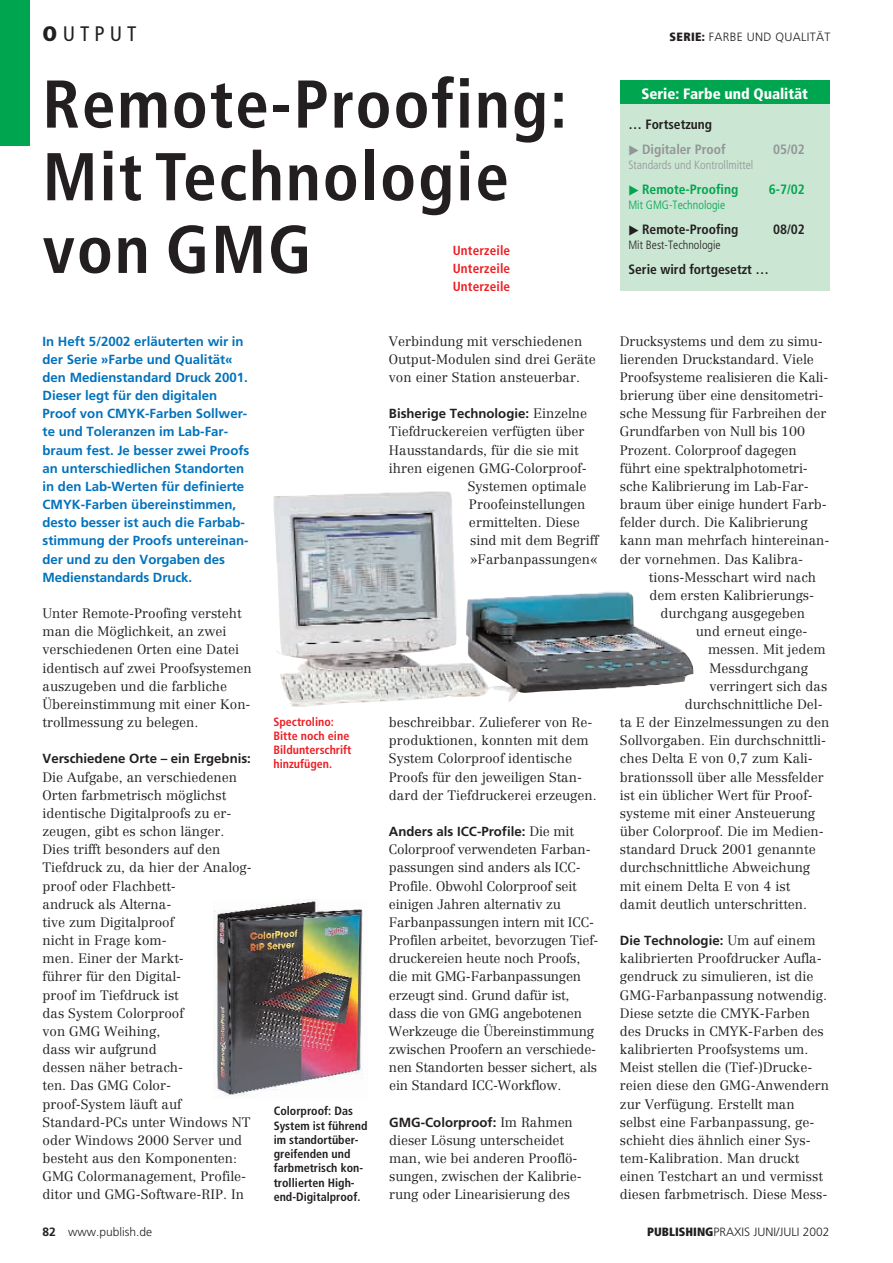
<style>
.page{position:relative;width:893px;height:1263px;background:#fff}
.page>*{position:absolute;margin:0;border:0;box-sizing:border-box;transform-origin:0 0}
.t1{font:700 condensed 67.5px/72.6px "Frutiger";letter-spacing:.025em;color:#231f20}
.t2{font:condensed 21px "Frutiger";letter-spacing:.24em;color:#231f20}
.t3{font:900 condensed 15px "Frutiger";letter-spacing:-.005em;color:#fff}
.t4{font:300 13.5px/18.1px "Centennial";color:#231f20}
.t5{font:700 condensed 13.5px "Frutiger";color:#231f20}
.t6{font:700 condensed 13.5px "Frutiger";color:#00a54f}
.t7{font:700 condensed 13.5px "Frutiger";color:#939598}
.t8{font:700 13.2px/18.1px "Frutiger";color:#0072bc}
.t9{font:700 13.2px "Frutiger";color:#231f20}
.t10{font:700 condensed 13.2px/18.1px "Frutiger";letter-spacing:.01em;color:#ee1e24;text-align:justify}
.t11{font:700 condensed 12px/14.2px "Frutiger";color:#231f20}
.t12{font:700 condensed 12px/14.2px "Frutiger";color:#ee1e24}
.t13{font:300 12px "Frutiger";color:#231f20}
.t14{font:300 condensed 12px "Frutiger";color:#939598}
.t15{font:300 12px "Frutiger";letter-spacing:.03em;color:#231f20}
.t16{font:300 condensed 12px "Frutiger";color:#231f20}
.t17{font:300 condensed 12px "Frutiger";color:#00a54f}
.s1{font-weight:900}
.s2{font-weight:900;font-stretch:condensed}
.s3{font-family:"Centennial";font-weight:300;font-size:13.5px}
.s4{font-weight:700}
</style>
<div class="page">
<div style="left:0;top:0;width:30px;height:146px;background:#00a54f"></div>
<div style="left:620px;top:81px;width:209px;height:210px;background:#cbe6d3"></div>
<div style="left:620px;top:81px;width:209px;height:23px;background:#00a54f"></div>
<img style="left:273px;top:491px;width:421px;height:216px">
<img style="left:213px;top:899px;width:150px;height:197px">
<h2 class="t2" style="left:43px;top:26px;width:95px"><span class="s1">O</span>UTPUT</h2>
<p class="t15" style="left:669px;top:32px;width:162px"><span class="s2">SERIE:</span> FARBE UND QUALITÄT</p>
<h1 class="t1" style="left:43px;top:73px;width:526px">Remote-Proofing:<br>Mit Technologie von GMG</h1>
<p class="t10" style="left:452px;top:242px;width:59px">Unterzeile Unterzeile Unterzeile</p>
<p class="t8" style="left:43px;top:333px;width:208px">In Heft 5/2002 erläuterten wir in der Serie »Farbe und Qualität« den Medienstandard Druck 2001.<br>Dieser legt für den digitalen<br>Proof von CMYK-Farben Sollwer&shy;te und Toleranzen im Lab-Far&shy;braum fest. Je besser zwei Proofs an unterschiedlichen Standorten in den Lab-Werten für definierte<br>CMYK-Farben übereinstimmen, desto besser ist auch die Farbab&shy;stimmung der Proofs untereinan&shy;der und zu den Vorgaben des<br>Medienstandards Druck.</p>
<p class="t4" style="left:43px;top:605px;width:210px">Unter Remote-Proofing versteht man die Möglichkeit, an zwei verschiedenen Orten eine Datei identisch auf zwei Proofsystemen auszugeben und die farbliche<br>Übereinstimmung mit einer Kon&shy;trollmessung zu belegen.</p>
<p class="t9" style="left:43px;top:754px;width:210px">Verschiedene Orte – ein Ergebnis:</p>
<p class="t4" style="left:43px;top:769px;width:211px">Die Aufgabe, an verschiedenen<br>Orten farbmetrisch möglichst identische Digitalproofs zu er&shy;zeugen, gibt es schon länger.<br>Dies trifft besonders auf den<br>Tiefdruck zu, da hier der Analog&shy;proof oder Flachbett-<br>andruck als Alterna-<br>tive zum Digitalproof<br>nicht in Frage kom-<br>men. Einer der Markt-<br>führer für den Digital-<br>proof im Tiefdruck ist<br>das System Colorproof<br>von GMG Weihing,<br>dass wir aufgrund<br>dessen näher betrach-<br>ten. Das GMG Color&shy;proof-System läuft auf<br>Standard-PCs unter Windows NT oder Windows 2000 Server und besteht aus den Komponenten:<br>GMG Colormanagement, Profile&shy;ditor und GMG-Software-RIP. In</p>
<p class="t4" style="left:389px;top:333px;width:208px">Verbindung mit verschiedenen<br>Output-Modulen sind drei Geräte von einer Station ansteuerbar.</p>
<p class="t9" style="left:389px;top:408px;width:200px">Bisherige Technologie: <span class="s3">Einzelne</span></p>
<p class="t4" style="left:389px;top:424px;width:197px">Tiefdruckereien verfügten über</p>
<p class="t4" style="left:389px;top:442px;width:191px">Hausstandards, für die sie mit</p>
<p class="t4" style="left:389px;top:460px;width:199px">ihren eigenen GMG-Colorproof-</p>
<p class="t4" style="left:468px;top:478px;width:120px">Systemen optimale</p>
<p class="t4" style="left:469px;top:496px;width:118px">Proofeinstellungen</p>
<p class="t4" style="left:469px;top:515px;width:112px">ermittelten. Diese</p>
<p class="t4" style="left:470px;top:533px;width:130px">sind mit dem Begriff</p>
<p class="t4" style="left:470px;top:551px;width:129px">»Farbanpassungen«</p>
<p class="t12" style="left:273px;top:715px;width:80px">Spectrolino:<br>Bitte noch eine<br>Bildunterschrift hinzufügen.</p>
<p class="t11" style="left:274px;top:1105px;width:95px">Colorproof: Das<br>System ist führend im standortüber&shy;greifenden und farbmetrisch kon&shy;trollierten High&shy;end-Digitalproof.</p>
<p class="t4" style="left:389px;top:714px;width:209px">beschreibbar. Zulieferer von Re&shy;produktionen, konnten mit dem<br>System Colorproof identische<br>Proofs für den jeweiligen Stan&shy;dard der Tiefdruckerei erzeugen.</p>
<p class="t9" style="left:389px;top:826px;width:186px">Anders als ICC-Profile: <span class="s3">Die mit</span></p>
<p class="t4" style="left:389px;top:841px;width:211px">Colorproof verwendeten Farban&shy;passungen sind anders als ICC-<br>Profile. Obwohl Colorproof seit einigen Jahren alternativ zu<br>Farbanpassungen intern mit ICC-<br>Profilen arbeitet, bevorzugen Tief&shy;druckereien heute noch Proofs, die mit GMG-Farbanpassungen erzeugt sind. Grund dafür ist, dass die von GMG angebotenen<br>Werkzeuge die Übereinstimmung zwischen Proofern an verschiede&shy;nen Standorten besser sichert, als ein Standard ICC-Workflow.</p>
<p class="t9" style="left:389px;top:1117px;width:185px">GMG-Colorproof: <span class="s3">Im Rahmen</span></p>
<p class="t4" style="left:389px;top:1132px;width:194px">dieser Lösung unterscheidet man, wie bei anderen Prooflö&shy;sungen, zwischen der Kalibrie&shy;rung oder Linearisierung des</p>
<p class="t3" style="left:641px;top:88px;width:168px">Serie: Farbe und Qualität</p>
<p class="t5" style="left:628px;top:119px;width:85px">… Fortsetzung</p>
<p class="t7" style="left:628px;top:143px;width:99px"><sub>-</sub> Digitaler Proof</p>
<p class="t7" style="left:773px;top:143px;width:33px">05/02</p>
<p class="t14" style="left:628px;top:160px;width:126px">Standards und Kontrollmittel</p>
<p class="t6" style="left:628px;top:183px;width:111px"><sub>-</sub> Remote-Proofing</p>
<p class="t6" style="left:768px;top:183px;width:38px">6-7/02</p>
<p class="t17" style="left:628px;top:200px;width:98px">Mit GMG-Technologie</p>
<p class="t5" style="left:628px;top:223px;width:111px"><sub>-</sub> Remote-Proofing</p>
<p class="t5" style="left:773px;top:223px;width:33px">08/02</p>
<p class="t16" style="left:628px;top:240px;width:94px">Mit Best-Technologie</p>
<p class="t5" style="left:628px;top:263px;width:142px">Serie wird fortgesetzt …</p>
<p class="t4" style="left:620px;top:333px;width:211px">Drucksystems und dem zu simu&shy;lierenden Druckstandard. Viele<br>Proofsysteme realisieren die Kali&shy;brierung über eine densitometri&shy;sche Messung für Farbreihen der<br>Grundfarben von Null bis 100<br>Prozent. Colorproof dagegen führt eine spektralphotometri&shy;sche Kalibrierung im Lab-Far&shy;braum über einige hundert Farb&shy;felder durch. Die Kalibrierung kann man mehrfach hintereinan&shy;der vornehmen. Das Kalibra-</p>
<p class="t4" style="left:649px;top:569px;width:169px">tions-Messchart wird nach</p>
<p class="t4" style="left:649px;top:587px;width:166px">dem ersten Kalibrierungs-</p>
<p class="t4" style="left:660px;top:605px;width:146px">durchgang ausgegeben</p>
<p class="t4" style="left:695px;top:624px;width:113px">und erneut einge-</p>
<p class="t4" style="left:708px;top:642px;width:119px">messen. Mit jedem</p>
<p class="t4" style="left:709px;top:660px;width:100px">Messdurchgang</p>
<p class="t4" style="left:709px;top:678px;width:119px">verringert sich das</p>
<p class="t4" style="left:684px;top:696px;width:139px">durchschnittliche Del-</p>
<p class="t4" style="left:620px;top:714px;width:211px">ta E der Einzelmessungen zu den</p>
<p class="t4" style="left:620px;top:733px;width:208px">Sollvorgaben. Ein durchschnittli-</p>
<p class="t4" style="left:620px;top:751px;width:194px">ches Delta E von 0,7 zum Kali-</p>
<p class="t4" style="left:620px;top:769px;width:205px">brationssoll über alle Messfelder</p>
<p class="t4" style="left:620px;top:787px;width:194px">ist ein üblicher Wert für Proof-</p>
<p class="t4" style="left:620px;top:805px;width:197px">systeme mit einer Ansteuerung</p>
<p class="t4" style="left:620px;top:823px;width:205px">über Colorproof. Die im Medien-</p>
<p class="t4" style="left:620px;top:842px;width:197px">standard Druck 2001 genannte</p>
<p class="t4" style="left:620px;top:860px;width:192px">durchschnittliche Abweichung</p>
<p class="t4" style="left:620px;top:878px;width:172px">mit einem Delta E von 4 ist</p>
<p class="t4" style="left:620px;top:896px;width:189px">damit deutlich unterschritten.</p>
<p class="t9" style="left:620px;top:935px;width:197px">Die Technologie: <span class="s3">Um auf einem</span></p>
<p class="t4" style="left:620px;top:950px;width:210px">kalibrierten Proofdrucker Aufla&shy;gendruck zu simulieren, ist die<br>GMG-Farbanpassung notwendig.<br>Diese setzte die CMYK-Farben des Drucks in CMYK-Farben des kalibrierten Proofsystems um.<br>Meist stellen die (Tief-)Drucke&shy;reien diese den GMG-Anwendern zur Verfügung. Erstellt man selbst eine Farbanpassung, ge&shy;schieht dies ähnlich einer Sys&shy;tem-Kalibration. Man druckt einen Testchart an und vermisst diesen farbmetrisch. Diese Mess-</p>
<p class="t13" style="left:43px;top:1227px;width:111px"><span class="s4">82</span> www.publish.de</p>
<p class="t13" style="left:647px;top:1227px;width:184px"><span class="s2">PUBLISHING</span>PRAXIS JUNI/JULI 2002</p>
</div>
